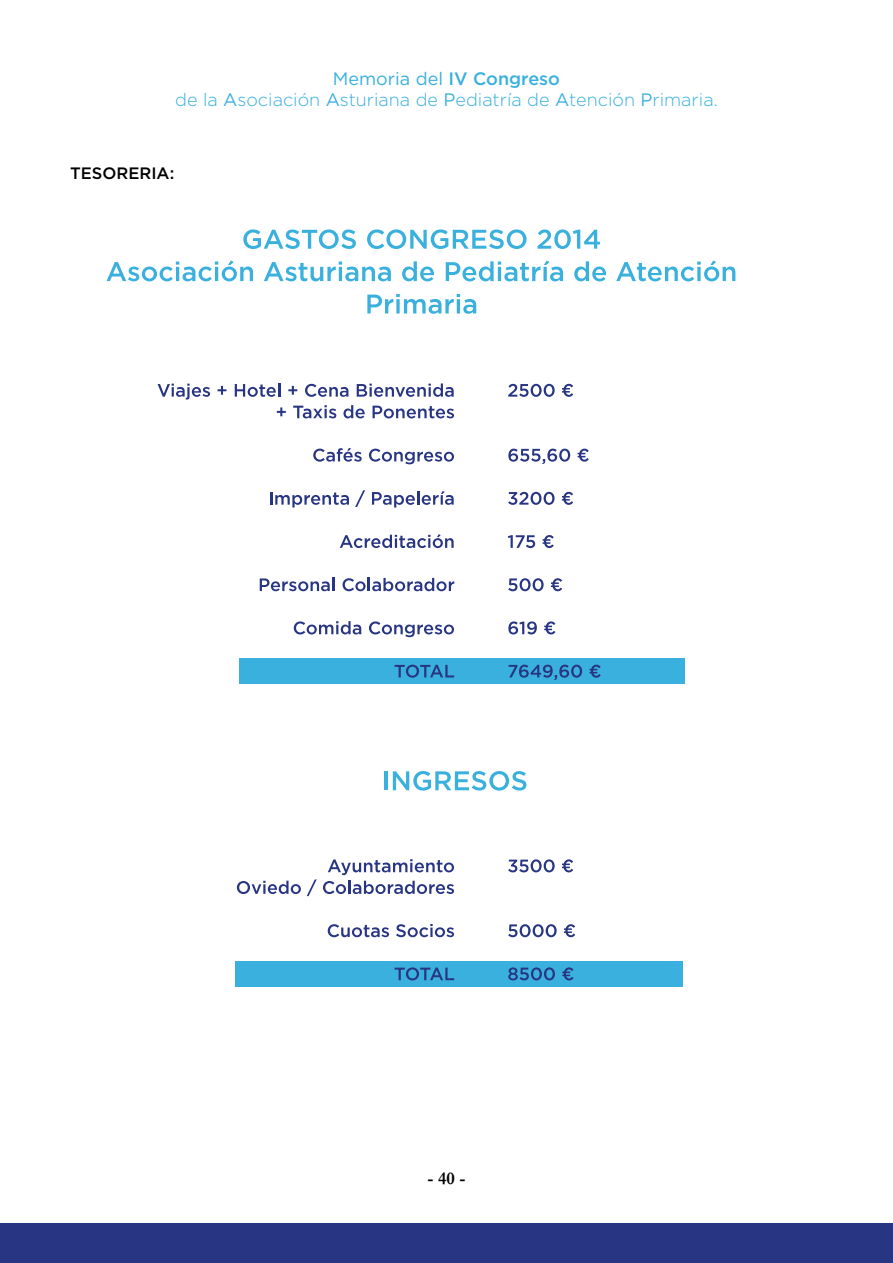
<style>
.page{position:relative;width:893px;height:1263px;background:#fff}
.page>*{position:absolute;margin:0;border:0;box-sizing:border-box;transform-origin:0 0}
.t1{font:300 18px/21.6px "Gotham";color:#39b0dd;text-align:center}
.t2{font:700 18px "Garamond";color:#000}
.t3{font:500 16.5px "Gotham";color:#000}
.s1{font-weight:400}
.s2{font-weight:500}
</style>
<div class="page">
<div style="left:0;top:1223px;width:893px;height:40px;background:#283583"></div>
<svg style="left:243px;top:229px;width:113px;height:20px"></svg>
<svg style="left:367px;top:229px;width:160px;height:20px"></svg>
<svg style="left:538px;top:229px;width:62px;height:20px"></svg>
<svg style="left:107px;top:261px;width:146px;height:20px"></svg>
<svg style="left:264px;top:262px;width:127px;height:19px"></svg>
<svg style="left:402px;top:261px;width:32px;height:20px"></svg>
<svg style="left:446px;top:261px;width:117px;height:20px"></svg>
<svg style="left:574px;top:261px;width:32px;height:20px"></svg>
<svg style="left:616px;top:261px;width:119px;height:20px"></svg>
<svg style="left:367px;top:294px;width:109px;height:20px"></svg>
<div style="left:239px;top:658px;width:445px;height:26px;background:#39b0dd"></div>
<div style="left:236px;top:961px;width:447px;height:26px;background:#39b0dd"></div>
<hr style="left:384px;top:771px;width:4px;height:19px;background:#39b0dd">
<svg style="left:393px;top:771px;width:133px;height:19px"></svg>
<svg style="left:158px;top:384px;width:52px;height:16px"></svg>
<svg style="left:218px;top:386px;width:8px;height:9px"></svg>
<svg style="left:235px;top:383px;width:45px;height:14px"></svg>
<svg style="left:288px;top:386px;width:9px;height:9px"></svg>
<svg style="left:305px;top:384px;width:43px;height:13px"></svg>
<svg style="left:357px;top:383px;width:97px;height:14px"></svg>
<svg style="left:277px;top:407px;width:9px;height:9px"></svg>
<svg style="left:293px;top:405px;width:43px;height:13px"></svg>
<svg style="left:343px;top:405px;width:22px;height:13px"></svg>
<svg style="left:373px;top:406px;width:81px;height:12px"></svg>
<svg style="left:313px;top:448px;width:49px;height:14px"></svg>
<svg style="left:369px;top:449px;width:85px;height:15px"></svg>
<svg style="left:270px;top:492px;width:79px;height:15px"></svg>
<svg style="left:355px;top:490px;width:10px;height:17px"></svg>
<svg style="left:372px;top:491px;width:82px;height:16px"></svg>
<svg style="left:340px;top:534px;width:114px;height:14px"></svg>
<svg style="left:260px;top:578px;width:75px;height:13px"></svg>
<svg style="left:342px;top:578px;width:112px;height:13px"></svg>
<svg style="left:294px;top:621px;width:67px;height:13px"></svg>
<svg style="left:369px;top:621px;width:85px;height:16px"></svg>
<svg style="left:395px;top:665px;width:59px;height:13px"></svg>
<svg style="left:508px;top:384px;width:47px;height:13px"></svg>
<svg style="left:562px;top:384px;width:11px;height:13px"></svg>
<svg style="left:508px;top:449px;width:62px;height:15px"></svg>
<svg style="left:578px;top:449px;width:11px;height:13px"></svg>
<svg style="left:508px;top:492px;width:47px;height:13px"></svg>
<svg style="left:562px;top:492px;width:11px;height:13px"></svg>
<svg style="left:508px;top:535px;width:27px;height:13px"></svg>
<svg style="left:543px;top:535px;width:11px;height:13px"></svg>
<svg style="left:508px;top:578px;width:36px;height:13px"></svg>
<svg style="left:551px;top:578px;width:11px;height:13px"></svg>
<svg style="left:508px;top:621px;width:29px;height:13px"></svg>
<svg style="left:544px;top:621px;width:11px;height:13px"></svg>
<svg style="left:509px;top:665px;width:73px;height:15px"></svg>
<svg style="left:589px;top:665px;width:12px;height:13px"></svg>
<svg style="left:328px;top:859px;width:126px;height:16px"></svg>
<svg style="left:237px;top:881px;width:64px;height:13px"></svg>
<svg style="left:307px;top:879px;width:10px;height:17px"></svg>
<svg style="left:323px;top:881px;width:131px;height:13px"></svg>
<svg style="left:328px;top:924px;width:61px;height:13px"></svg>
<svg style="left:396px;top:924px;width:58px;height:13px"></svg>
<svg style="left:395px;top:967px;width:59px;height:13px"></svg>
<svg style="left:508px;top:859px;width:47px;height:13px"></svg>
<svg style="left:562px;top:859px;width:11px;height:13px"></svg>
<svg style="left:508px;top:924px;width:49px;height:13px"></svg>
<svg style="left:564px;top:924px;width:11px;height:13px"></svg>
<svg style="left:508px;top:967px;width:47px;height:13px"></svg>
<svg style="left:562px;top:967px;width:11px;height:13px"></svg>
<p class="t1" style="left:175px;top:67px;width:544px"><span class="s1">Memoria del</span> <span class="s2">IV Congreso<br></span>de la <span class="s1">A</span>sociación <span class="s1">A</span>sturiana de <span class="s1">P</span>ediatría de <span class="s1">A</span>tención <span class="s1">P</span>rimaria.</p>
<p class="t3" style="left:70px;top:162px;width:106px">TESORERIA:</p>
<p class="t2" style="left:428px;top:1166px;width:39px">- 40 -</p>
</div>
